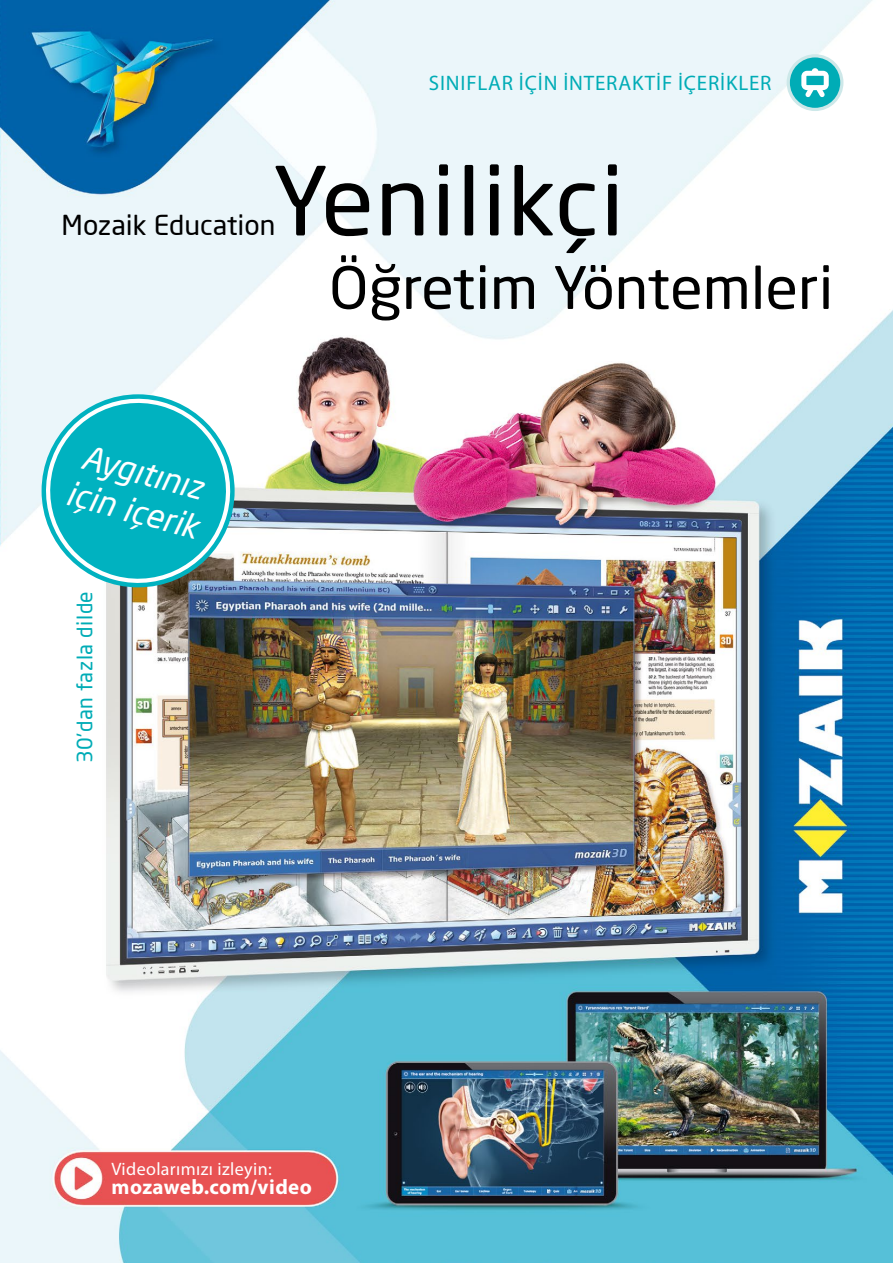
<style>
.page{position:relative;width:893px;height:1263px;background:#fff}
.page>*{position:absolute;margin:0;border:0;box-sizing:border-box;transform-origin:0 0}
.t1{font:93.75px "Neo Sans Pro";letter-spacing:.015em;color:#000;scale:1.04 1}
.t2{font:57.75px "Neo Sans Pro";color:#000;scale:1.04 1}
.t3{font:italic 33px/39px "Neo Sans Pro";color:#fff}
.t4{font:27px "Neo Sans Pro";color:#000;scale:1.04 1}
.t5{font:21px "Myriad Pro";letter-spacing:.04em;color:#00acb6}
.t6{font:700 21px "Myriad Pro";letter-spacing:.02em;color:#fff}
.t7{font:21px "Neo Sans Pro";letter-spacing:.025em;color:#00acb6}
.t8{font:18px "Myriad Pro";letter-spacing:.02em;color:#fff}
</style>
<div class="page">
<img style="left:0;top:0;width:893px;height:1263px">
<div style="left:788px;top:56px;width:54px;height:53px;background:#00acb6;border-radius:50%"></div>
<div style="left:787px;top:54px;width:56px;height:57px;border:3px solid #cde8e9;border-radius:50%"></div>
<svg style="left:801px;top:68px;width:28px;height:29px"></svg>
<svg style="left:33px;top:386px;width:210px;height:205px"></svg>
<p class="t5" style="left:429px;top:70px;width:344px">SINIFLAR İÇİN İNTERAKTİF İÇERİKLER</p>
<h1 class="t1" style="left:272px;top:144px;width:340px">Yenilikçi</h1>
<h2 class="t2" style="left:329px;top:252px;width:487px">Öğretim Yöntemleri</h2>
<p class="t4" style="left:62px;top:209px;width:207px">Mozaik Education</p>
<h3 class="t3" style="left:83px;top:436px;width:137px;rotate:15deg">Aygıtınız için içerik</h3>
<p class="t7" style="left:72px;top:763px;width:174px;rotate:-90deg">30'dan fazla dilde</p>
<p class="t8" style="left:112px;top:1158px;width:162px">Videolarımızı izleyin:</p>
<p class="t6" style="left:112px;top:1174px;width:202px">mozaweb.com/video</p>
</div>
